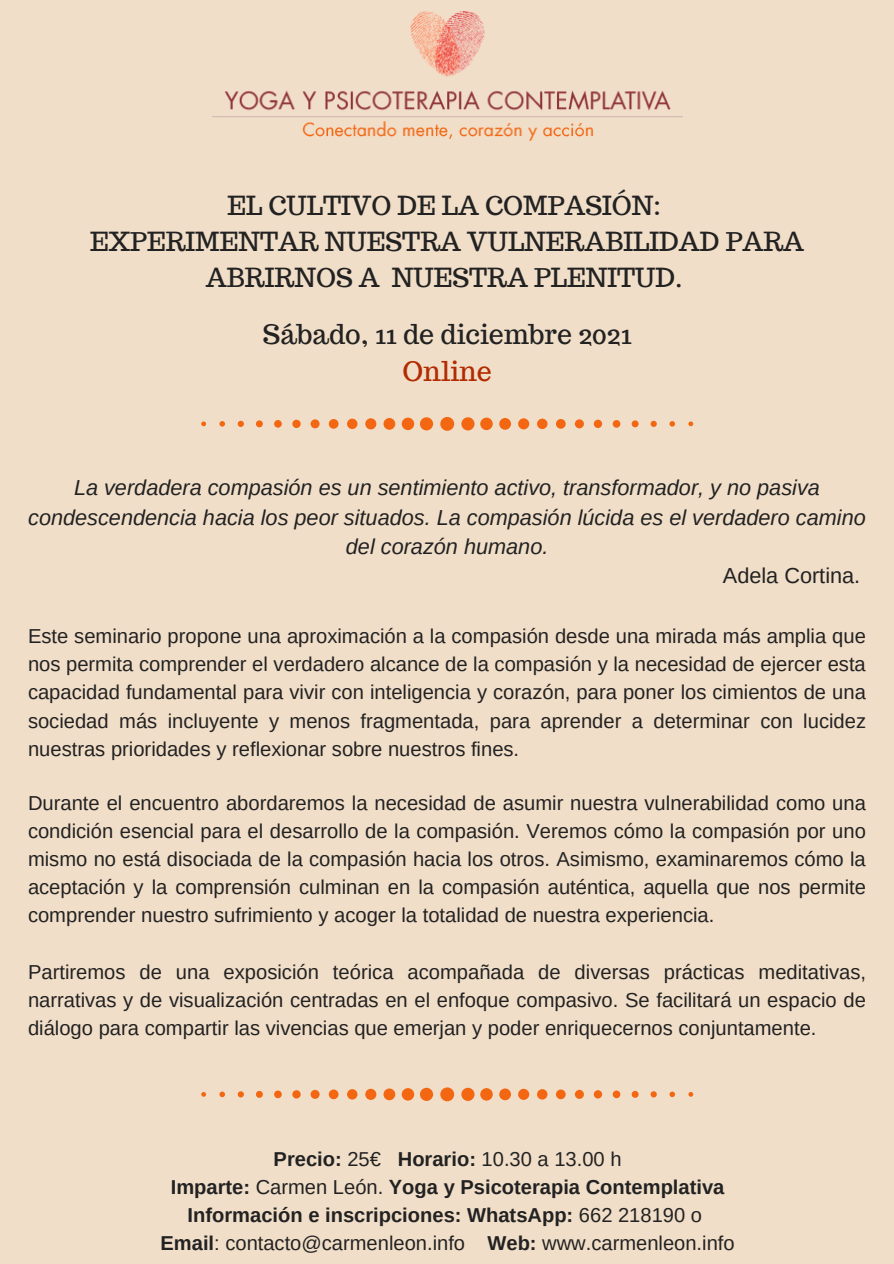
<style>
.page{position:relative;width:894px;height:1264px;background:#fff}
.page>*{position:absolute;margin:0;border:0;box-sizing:border-box;transform-origin:0 0}
.t1{font:26.85px "Trocchi";color:#222}
.t2{font:26.85px "Trocchi";color:#b12b00}
.t3{font:25.8px/36px "Trocchi";color:#222;text-align:center}
.t4{font:italic 21.6px/29.2px "Arimo";color:#222;text-align:center}
.t5{font:21.6px "Arimo";color:#222}
.t6{font:20.25px/28.2px "Arimo";color:#222;text-align:justify}
.t7{font:700 20.1px "Arimo";color:#222}
.t8{font:20.1px "Arimo";color:#222}
.s1{font-weight:400}
.s2{font-weight:700}
</style>
<div class="page">
<div style="left:0;top:0;width:893px;height:1263px;background:#f1dec8"></div>
<img style="left:212px;top:11px;width:470px;height:130px">
<svg style="left:201px;top:1087px;width:492px;height:14px"></svg>
<svg style="left:201px;top:417px;width:492px;height:14px"></svg>
<p class="t3" style="left:227px;top:188px;width:435px">EL CULTIVO DE LA COMPASIÓN:</p>
<p class="t3" style="left:90px;top:224px;width:715px">EXPERIMENTAR NUESTRA VULNERABILIDAD PARA<br>ABRIRNOS A NUESTRA PLENITUD.</p>
<p class="t1" style="left:263px;top:317px;width:370px">Sábado, 11 de diciembre 2021</p>
<p class="t2" style="left:402px;top:354px;width:91px">Online</p>
<p class="t4" style="left:28px;top:473px;width:838px">La verdadera compasión es un sentimiento activo, transformador, y no pasiva condescendencia hacia los peor situados. La compasión lúcida es el verdadero camino del corazón humano.</p>
<p class="t5" style="left:722px;top:564px;width:139px">Adela Cortina.</p>
<p class="t6" style="left:28px;top:622px;width:839px">Este seminario propone una aproximación a la compasión desde una mirada más amplia que nos permita comprender el verdadero alcance de la compasión y la necesidad de ejercer esta capacidad fundamental para vivir con inteligencia y corazón, para poner los cimientos de una sociedad más incluyente y menos fragmentada, para aprender a determinar con lucidez nuestras prioridades y reflexionar sobre nuestros fines.</p>
<p class="t6" style="left:28px;top:788px;width:839px">Durante el encuentro abordaremos la necesidad de asumir nuestra vulnerabilidad como una condición esencial para el desarrollo de la compasión. Veremos cómo la compasión por uno mismo no está disociada de la compasión hacia los otros. Asimismo, examinaremos cómo la aceptación y la comprensión culminan en la compasión auténtica, aquella que nos permite comprender nuestro sufrimiento y acoger la totalidad de nuestra experiencia.</p>
<p class="t6" style="left:28px;top:957px;width:839px">Partiremos de una exposición teórica acompañada de diversas prácticas meditativas, narrativas y de visualización centradas en el enfoque compasivo. Se facilitará un espacio de diálogo para compartir las vivencias que emerjan y poder enriquecernos conjuntamente.</p>
<p class="t7" style="left:273px;top:1147px;width:349px">Precio: <span class="s1">25€</span> Horario: <span class="s1">10.30 a 13.00 h</span></p>
<p class="t7" style="left:171px;top:1175px;width:555px">Imparte: <span class="s1">Carmen León.</span> Yoga y Psicoterapia Contemplativa</p>
<p class="t7" style="left:187px;top:1203px;width:516px">Información e inscripciones: WhatsApp: <span class="s1">662 218190 o</span></p>
<p class="t8" style="left:160px;top:1231px;width:575px"><span class="s2">Email</span>: contacto@carmenleon.info <span class="s2">Web:</span> www.carmenleon.info</p>
</div>
